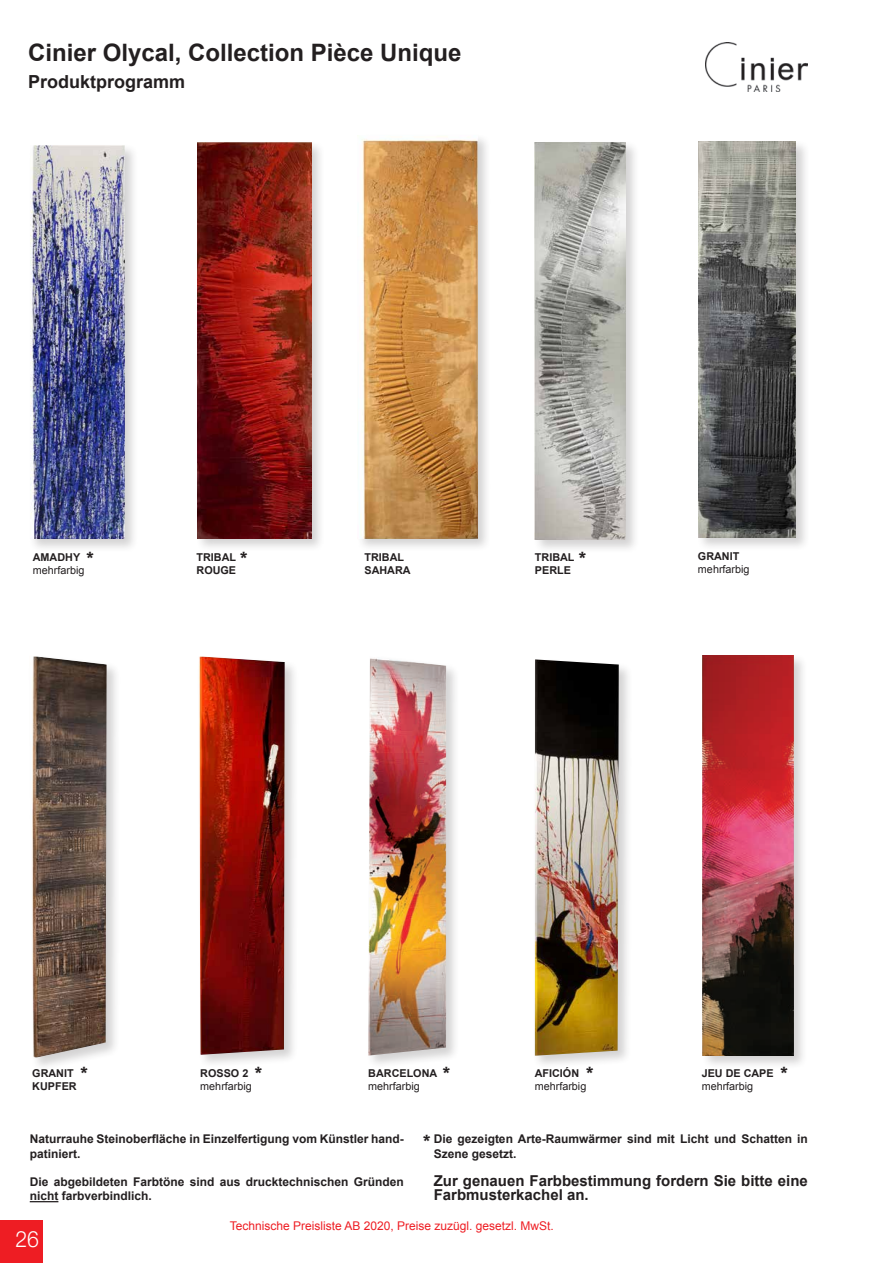
<style>
.page{position:relative;width:893px;height:1263px;background:#fff}
.page>*{position:absolute;margin:0;border:0;box-sizing:border-box;transform-origin:0 0}
.t1{font:700 24px "Arial";color:#231f20}
.t2{font:300 22.5px "Helvetica Neue LT Pro";color:#fff;scale:.94 1}
.t3{font:700 18px "Arial";color:#231f20}
.t4{font:900 18px "Arial";color:#231f20}
.t5{font:700 15px/14.2px "Arial";color:#231f20}
.t6{font:700 12px/14.2px "Arial";color:#231f20}
.t7{font:12px "Arial";color:#ee1d23}
.t8{font:700 10.8px/12.9px "Arial";color:#231f20}
.t9{font:10.8px "Arial";color:#231f20}
</style>
<div class="page">
<img style="left:706px;top:43px;width:102px;height:49px">
<div style="left:0;top:1220px;width:43px;height:43px;background:#ee1d23"></div>
<div style="left:195px;top:140px;width:130px;height:412px;background:#231f20;opacity:.2"></div>
<img style="left:198px;top:142px;width:113px;height:396px">
<div style="left:356px;top:133px;width:136px;height:419px;background:#231f20;opacity:.2"></div>
<img style="left:358px;top:135px;width:119px;height:403px">
<div style="left:366px;top:655px;width:95px;height:414px;background:#231f20;opacity:.2"></div>
<img style="left:368px;top:657px;width:78px;height:398px">
<div style="left:196px;top:655px;width:103px;height:414px;background:#231f20;opacity:.2"></div>
<img style="left:199px;top:656px;width:86px;height:399px">
<div style="left:532px;top:658px;width:101px;height:412px;background:#231f20;opacity:.2"></div>
<img style="left:535px;top:659px;width:84px;height:397px">
<div style="left:696px;top:140px;width:114px;height:412px;background:#231f20;opacity:.2"></div>
<img style="left:698px;top:142px;width:98px;height:395px">
<div style="left:701px;top:653px;width:107px;height:417px;background:#231f20;opacity:.2"></div>
<img style="left:703px;top:655px;width:91px;height:401px">
<div style="left:533px;top:140px;width:107px;height:414px;background:#231f20;opacity:.2"></div>
<img style="left:535px;top:142px;width:91px;height:398px">
<div style="left:28px;top:143px;width:111px;height:410px;background:#231f20;opacity:.2"></div>
<img style="left:31px;top:146px;width:93px;height:393px">
<div style="left:27px;top:654px;width:94px;height:418px;background:#231f20;opacity:.2"></div>
<img style="left:29px;top:656px;width:78px;height:402px">
<svg style="left:30px;top:1201px;width:28px;height:1px"></svg>
<h1 class="t1" style="left:28px;top:36px;width:435px">Cinier Olycal, Collection Pièce Unique</h1>
<h3 class="t3" style="left:28px;top:69px;width:159px">Produktprogramm</h3>
<h3 class="t4" style="left:85px;top:545px;width:12px">*</h3>
<h3 class="t4" style="left:239px;top:545px;width:12px">*</h3>
<h3 class="t4" style="left:577px;top:545px;width:12px">*</h3>
<p class="t8" style="left:33px;top:551px;width:49px">AMADHY</p>
<p class="t9" style="left:33px;top:563px;width:53px">mehrfarbig</p>
<p class="t8" style="left:197px;top:551px;width:41px">TRIBAL<br>ROUGE</p>
<p class="t8" style="left:364px;top:551px;width:48px">TRIBAL<br>SAHARA</p>
<p class="t8" style="left:535px;top:551px;width:41px">TRIBAL<br>PERLE</p>
<p class="t8" style="left:698px;top:550px;width:43px">GRANIT</p>
<p class="t9" style="left:698px;top:562px;width:53px">mehrfarbig</p>
<h3 class="t4" style="left:79px;top:1061px;width:12px">*</h3>
<h3 class="t4" style="left:253px;top:1061px;width:12px">*</h3>
<h3 class="t4" style="left:441px;top:1061px;width:12px">*</h3>
<h3 class="t4" style="left:585px;top:1061px;width:12px">*</h3>
<h3 class="t4" style="left:779px;top:1061px;width:12px">*</h3>
<p class="t8" style="left:535px;top:1067px;width:46px">AFICIÓN</p>
<p class="t9" style="left:535px;top:1079px;width:53px">mehrfarbig</p>
<p class="t8" style="left:32px;top:1067px;width:46px">GRANIT<br>KUPFER</p>
<p class="t8" style="left:200px;top:1067px;width:50px">ROSSO 2</p>
<p class="t9" style="left:200px;top:1079px;width:53px">mehrfarbig</p>
<p class="t8" style="left:702px;top:1067px;width:74px">JEU DE CAPE</p>
<p class="t9" style="left:702px;top:1079px;width:53px">mehrfarbig</p>
<p class="t8" style="left:368px;top:1067px;width:70px">BARCELONA</p>
<p class="t9" style="left:368px;top:1079px;width:53px">mehrfarbig</p>
<p class="t6" style="left:30px;top:1132px;width:376px">Naturrauhe Steinoberfläche in Einzelfertigung vom Künstler hand&shy;patiniert.</p>
<p class="t6" style="left:30px;top:1175px;width:376px">Die abgebildeten Farbtöne sind aus drucktechnischen Gründen nicht farbverbindlich.</p>
<h3 class="t4" style="left:422px;top:1128px;width:12px">*</h3>
<p class="t6" style="left:434px;top:1132px;width:376px">Die gezeigten Arte-Raumwärmer sind mit Licht und Schatten in<br>Szene gesetzt.</p>
<p class="t5" style="left:434px;top:1174px;width:376px">Zur genauen Farbbestimmung fordern Sie bitte eine<br>Farbmusterkachel an.</p>
<h2 class="t2" style="left:15px;top:1225px;width:27px">26</h2>
<p class="t7" style="left:230px;top:1218px;width:326px">Technische Preisliste AB 2020, Preise zuzügl. gesetzl. MwSt.</p>
</div>
